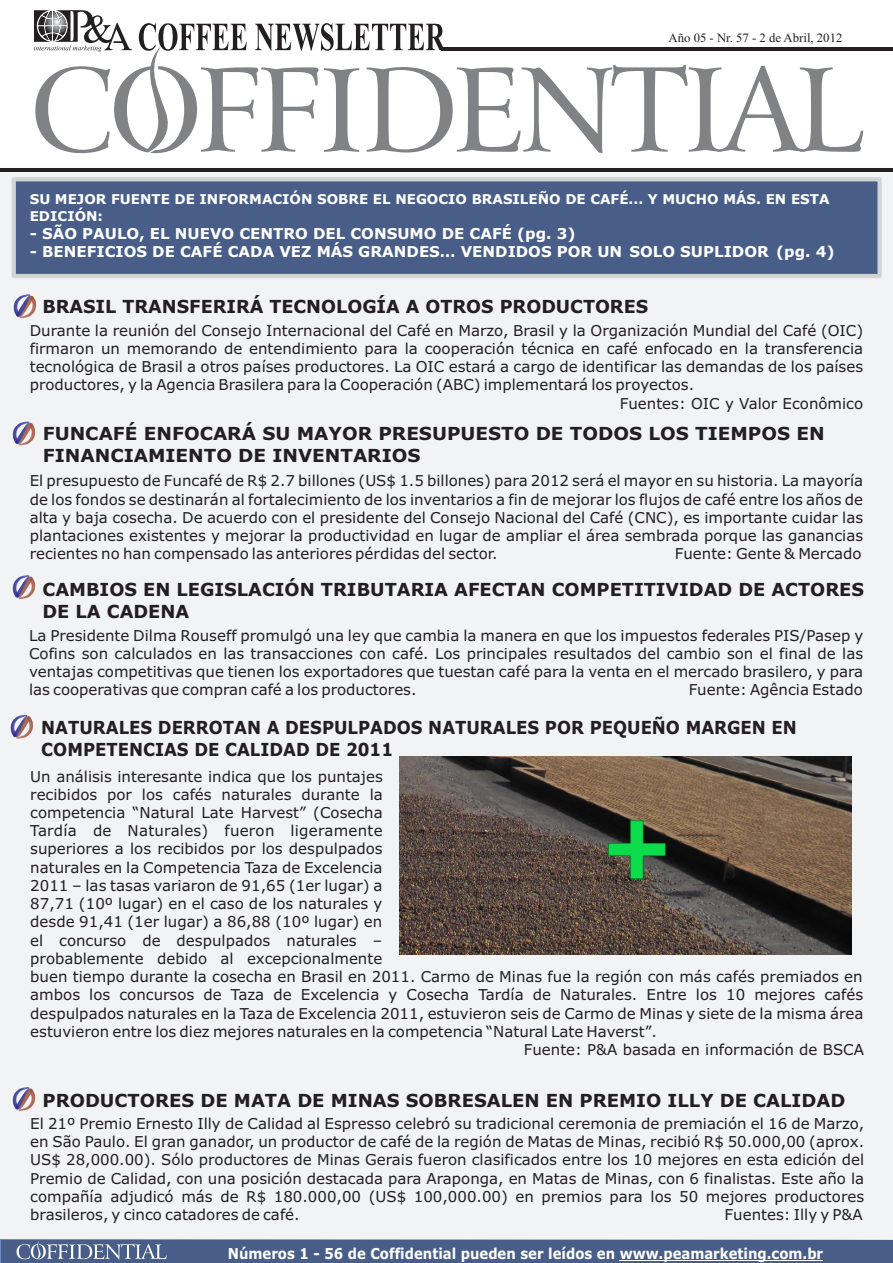
<style>
.page{position:relative;width:893px;height:1263px;background:#fff}
.page>*{position:absolute;margin:0;border:0;box-sizing:border-box;transform-origin:0 0}
.t1{font:700 18px/21.9px "Verdana";color:#231f20}
.t2{font:700 18px/21.9px "Verdana";color:#231f20;scale:.92 1}
.t3{font:15px/18.3px "Verdana";color:#231f20;text-align:justify}
.t4{font:700 15px "Verdana";color:#fff}
.t5{font:700 15px "Verdana";color:#fff;scale:.88 1}
.t6{font:700 13.5px/16.4px "Verdana";color:#fff}
.t7{font:12.75px "Times New Roman";color:#231f20}
</style>
<div class="page">
<div style="left:0;top:143px;width:893px;height:1103px;background:#f2f3f5"></div>
<div style="left:0;top:0;width:893px;height:169px;background:#fff"></div>
<hr style="left:442px;top:47px;width:451px;height:3px;background:#231f20">
<svg style="left:34px;top:10px;width:829px;height:143px"></svg>
<svg style="left:13px;top:421px;width:22px;height:25px"></svg>
<svg style="left:10px;top:714px;width:23px;height:25px"></svg>
<svg style="left:13px;top:294px;width:23px;height:25px"></svg>
<div style="left:1px;top:1240px;width:892px;height:23px;background:#485e88"></div>
<hr style="left:0;top:169px;width:893px;height:3px;background:#231f20">
<svg style="left:11px;top:177px;width:871px;height:101px;background:#54698f"></svg>
<svg style="left:13px;top:1087px;width:22px;height:24px"></svg>
<hr style="left:620px;top:1260px;width:203px;height:1px;background:#fff">
<svg style="left:17px;top:1241px;width:150px;height:18px"></svg>
<img style="left:399px;top:757px;width:452px;height:198px">
<svg style="left:13px;top:575px;width:22px;height:24px"></svg>
<p class="t7" style="left:668px;top:33px;width:175px">Año 05 - Nr. 57 - 2 de Abril, 2012</p>
<p class="t6" style="left:30px;top:192px;width:801px">SU MEJOR FUENTE DE INFORMACIÓN SOBRE EL NEGOCIO BRASILEÑO DE CAFÉ... Y MUCHO MÁS. EN ESTA<br>EDICIÓN:</p>
<p class="t4" style="left:30px;top:227px;width:547px">- SÃO PAULO, EL NUEVO CENTRO DEL CONSUMO DE CAFÉ (pg. 3)</p>
<p class="t4" style="left:30px;top:245px;width:806px">- BENEFICIOS DE CAFÉ CADA VEZ MÁS GRANDES… VENDIDOS POR UN SOLO SUPLIDOR (pg. 4)</p>
<p class="t1" style="left:42px;top:297px;width:607px">BRASIL TRANSFERIRÁ TECNOLOGÍA A OTROS PRODUCTORES</p>
<p class="t3" style="left:30px;top:322px;width:835px">Durante la reunión del Consejo Internacional del Café en Marzo, Brasil y la Organización Mundial del Café (OIC)</p>
<p class="t3" style="left:30px;top:341px;width:835px">firmaron un memorando de entendimiento para la cooperación técnica en café enfocado en la transferencia</p>
<p class="t3" style="left:30px;top:359px;width:835px">tecnológica de Brasil a otros países productores. La OIC estará a cargo de identificar las demandas de los países</p>
<p class="t3" style="left:30px;top:377px;width:666px">productores, y la Agencia Brasilera para la Cooperación (ABC) implementará los proyectos.</p>
<p class="t3" style="left:620px;top:395px;width:245px">Fuentes: OIC y Valor Econômico</p>
<p class="t1" style="left:43px;top:424px;width:783px">FUNCAFÉ ENFOCARÁ SU MAYOR PRESUPUESTO DE TODOS LOS TIEMPOS EN<br>FINANCIAMIENTO DE INVENTARIOS</p>
<p class="t3" style="left:30px;top:473px;width:835px">El presupuesto de Funcafé de R$ 2.7 billones (US$ 1.5 billones) para 2012 será el mayor en su historia. La mayoría de los fondos se destinarán al fortalecimiento de los inventarios a fin de mejorar los flujos de café entre los años de alta y baja cosecha. De acuerdo con el presidente del Consejo Nacional del Café (CNC), es importante cuidar las plantaciones existentes y mejorar la productividad en lugar de ampliar el área sembrada porque las ganancias recientes no han compensado las anteriores pérdidas del sector.</p>
<p class="t3" style="left:675px;top:546px;width:188px">Fuente: Gente &amp; Mercado</p>
<p class="t1" style="left:43px;top:580px;width:823px">CAMBIOS EN LEGISLACIÓN TRIBUTARIA AFECTAN COMPETITIVIDAD DE ACTORES<br>DE LA CADENA</p>
<p class="t3" style="left:29px;top:627px;width:836px">La Presidente Dilma Rouseff promulgó una ley que cambia la manera en que los impuestos federales PIS/Pasep y Cofins son calculados en las transacciones con café. Los principales resultados del cambio son el final de las ventajas competitivas que tienen los exportadores que tuestan café para la venta en el mercado brasilero, y para las cooperativas que compran café a los productores.</p>
<p class="t3" style="left:689px;top:682px;width:176px">Fuente: Agência Estado</p>
<p class="t2" style="left:41px;top:718px;width:823px">NATURALES DERROTAN A DESPULPADOS NATURALES POR PEQUEÑO MARGEN EN<br>COMPETENCIAS DE CALIDAD DE 2011</p>
<p class="t3" style="left:30px;top:768px;width:354px">Un análisis interesante indica que los puntajes</p>
<p class="t3" style="left:30px;top:786px;width:354px">recibidos por los cafés naturales durante la</p>
<p class="t3" style="left:30px;top:805px;width:354px">competencia “Natural Late Harvest” (Cosecha</p>
<p class="t3" style="left:30px;top:823px;width:354px">Tardía de Naturales) fueron ligeramente</p>
<p class="t3" style="left:30px;top:841px;width:354px">superiores a los recibidos por los despulpados</p>
<p class="t3" style="left:30px;top:859px;width:354px">naturales en la Competencia Taza de Excelencia</p>
<p class="t3" style="left:30px;top:877px;width:354px">2011 – las tasas variaron de 91,65 (1er lugar) a</p>
<p class="t3" style="left:30px;top:896px;width:354px">87,71 (10º lugar) en el caso de los naturales y</p>
<p class="t3" style="left:30px;top:914px;width:354px">desde 91,41 (1er lugar) a 86,88 (10º lugar) en</p>
<p class="t3" style="left:30px;top:932px;width:354px">el concurso de despulpados naturales –</p>
<p class="t3" style="left:30px;top:950px;width:354px">probablemente debido al excepcionalmente</p>
<p class="t3" style="left:30px;top:969px;width:834px">buen tiempo durante la cosecha en Brasil en 2011. Carmo de Minas fue la región con más cafés premiados en</p>
<p class="t3" style="left:30px;top:987px;width:834px">ambos los concursos de Taza de Excelencia y Cosecha Tardía de Naturales. Entre los 10 mejores cafés</p>
<p class="t3" style="left:30px;top:1005px;width:835px">despulpados naturales en la Taza de Excelencia 2011, estuvieron seis de Carmo de Minas y siete de la misma área</p>
<p class="t3" style="left:30px;top:1023px;width:628px">estuvieron entre los diez mejores naturales en la competencia “Natural Late Haverst”.</p>
<p class="t3" style="left:524px;top:1042px;width:342px">Fuente: P&amp;A basada en información de BSCA</p>
<p class="t1" style="left:42px;top:1091px;width:804px">PRODUCTORES DE MATA DE MINAS SOBRESALEN EN PREMIO ILLY DE CALIDAD</p>
<p class="t3" style="left:30px;top:1115px;width:835px">El 21º Premio Ernesto Illy de Calidad al Espresso celebró su tradicional ceremonia de premiación el 16 de Marzo, en São Paulo. El gran ganador, un productor de café de la región de Matas de Minas, recibió R$ 50.000,00 (aprox.<br>US$ 28,000.00). Sólo productores de Minas Gerais fueron clasificados entre los 10 mejores en esta edición del Premio de Calidad, con una posición destacada para Araponga, en Matas de Minas, con 6 finalistas. Este año la compañía adjudicó más de R$ 180.000,00 (US$ 100,000.00) en premios para los 50 mejores productores brasileros, y cinco catadores de café.</p>
<p class="t3" style="left:725px;top:1207px;width:140px">Fuentes: Illy y P&amp;A</p>
<p class="t5" style="left:228px;top:1248px;width:678px">Números 1 - 56 de Coffidential pueden ser leídos en www.peamarketing.com.br</p>
</div>
